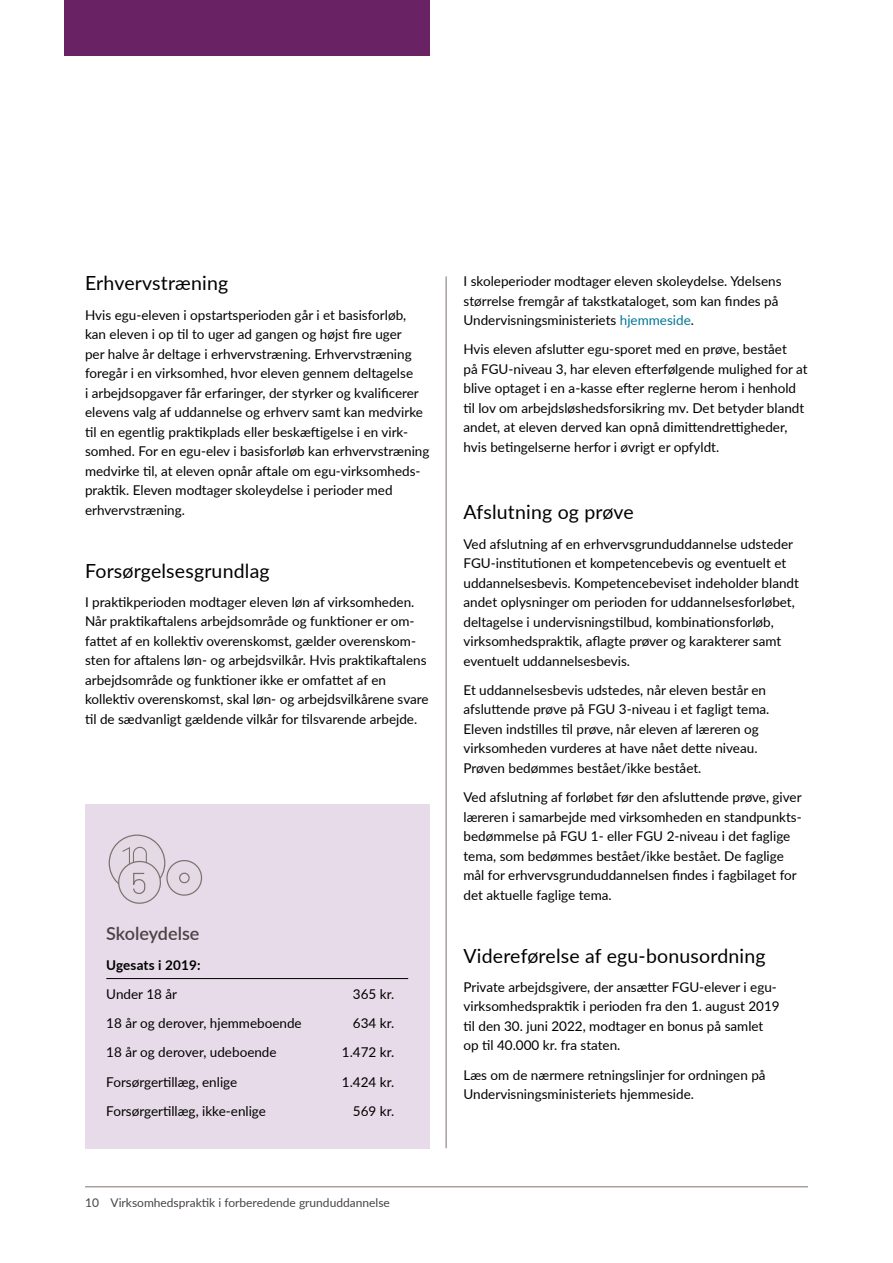
<style>
.page{position:relative;width:893px;height:1263px;background:#fff}
.page>*{position:absolute;margin:0;border:0;box-sizing:border-box;transform-origin:0 0}
._1_Overskrift_3{font:19.5px "Lato";letter-spacing:.01em;color:#000}
._1__Boksoverskrift_5{font:600 18px "Lato";color:#484344}
._1_Brødtekst_9_13{font:13.5px/19.5px "Lato";color:#000}
._1_Brødtekst_9_13-2{font:700 13.5px "Lato";letter-spacing:.01em;color:#000}
.t1{font:12px "Lato";color:#484344}
.s1{color:#007798}
</style>
<div class="page">
<div style="left:85px;top:804px;width:344px;height:344px;background:#e8dbe9"></div>
<hr style="left:106px;top:978px;width:302px;height:1px;background:#000">
<svg style="left:109px;top:835px;width:56px;height:56px"></svg>
<svg style="left:117px;top:846px;width:86px;height:58px"></svg>
<div style="left:133px;top:879px;width:12px;height:15px;background:#e4dae5;border:1px solid #7c726d;border-radius:5px"></div>
<div style="left:64px;top:0;width:365px;height:55px;background:#692263"></div>
<hr style="left:446px;top:276px;width:1px;height:872px;background:#7c726d">
<hr style="left:85px;top:1186px;width:723px;height:1px;background:#7c726d">
<p class="_1_Overskrift_3" style="left:85px;top:269px;width:145px">Erhvervstræning</p>
<p class="_1_Brødtekst_9_13" style="left:85px;top:304px;width:346px">Hvis egu-eleven i opstartsperioden går i et basisforløb, kan eleven i op til to uger ad gangen og højst fire uger<br>per halve år deltage i erhvervstræning. Erhvervstræning foregår i en virksomhed, hvor eleven gennem deltagelse<br>i arbejdsopgaver får erfaringer, der styrker og kvalificerer elevens valg af uddannelse og erhverv samt kan medvirke til en egentlig praktikplads eller beskæftigelse i en virk&shy;somhed. For en egu-elev i basisforløb kan erhvervstræning medvirke til, at eleven opnår aftale om egu-virksomheds&shy;praktik. Eleven modtager skoleydelse i perioder med erhvervstræning.</p>
<p class="_1_Overskrift_3" style="left:85px;top:557px;width:186px">Forsørgelsesgrundlag</p>
<p class="_1_Brødtekst_9_13" style="left:85px;top:592px;width:345px">I praktikperioden modtager eleven løn af virksomheden.<br>Når praktikaftalens arbejdsområde og funktioner er om&shy;fattet af en kollektiv overenskomst, gælder overenskom&shy;sten for aftalens løn- og arbejdsvilkår. Hvis praktikaftalens arbejdsområde og funktioner ikke er omfattet af en kollektiv overenskomst, skal løn- og arbejdsvilkårene svare til de sædvanligt gældende vilkår for tilsvarende arbejde.</p>
<p class="_1__Boksoverskrift_5" style="left:106px;top:921px;width:95px">Skoleydelse</p>
<p class="_1_Brødtekst_9_13-2" style="left:106px;top:955px;width:96px">Ugesats i 2019:</p>
<p class="_1_Brødtekst_9_13" style="left:106px;top:984px;width:72px">Under 18 år</p>
<p class="_1_Brødtekst_9_13" style="left:353px;top:984px;width:43px">365 kr.</p>
<p class="_1_Brødtekst_9_13" style="left:106px;top:1013px;width:197px">18 år og derover, hjemmeboende</p>
<p class="_1_Brødtekst_9_13" style="left:353px;top:1013px;width:43px">634 kr.</p>
<p class="_1_Brødtekst_9_13" style="left:106px;top:1042px;width:172px">18 år og derover, udeboende</p>
<p class="_1_Brødtekst_9_13" style="left:342px;top:1042px;width:54px">1.472 kr.</p>
<p class="_1_Brødtekst_9_13" style="left:106px;top:1071px;width:133px">Forsørgertillæg, enlige</p>
<p class="_1_Brødtekst_9_13" style="left:342px;top:1071px;width:54px">1.424 kr.</p>
<p class="_1_Brødtekst_9_13" style="left:106px;top:1101px;width:161px">Forsørgertillæg, ikke-enlige</p>
<p class="_1_Brødtekst_9_13" style="left:353px;top:1101px;width:43px">569 kr.</p>
<p class="t1" style="left:85px;top:1194px;width:306px">10 Virksomhedspraktik i forberedende grunduddannelse</p>
<p class="_1_Brødtekst_9_13" style="left:463px;top:271px;width:320px">I skoleperioder modtager eleven skoleydelse. Ydelsens størrelse fremgår af takstkataloget, som kan findes på<br>Undervisningsministeriets <span class="s1">hjemmeside</span>.</p>
<p class="_1_Brødtekst_9_13" style="left:463px;top:339px;width:346px">Hvis eleven afslutter egu-sporet med en prøve, bestået<br>på FGU-niveau 3, har eleven efterfølgende mulighed for at blive optaget i en a-kasse efter reglerne herom i henhold til lov om arbejdsløshedsforsikring mv. Det betyder blandt andet, at eleven derved kan opnå dimittendrettigheder, hvis betingelserne herfor i øvrigt er opfyldt.</p>
<p class="_1_Overskrift_3" style="left:463px;top:498px;width:172px">Afslutning og prøve</p>
<p class="_1_Brødtekst_9_13" style="left:463px;top:533px;width:337px">Ved afslutning af en erhvervsgrunduddannelse udsteder FGU-institutionen et kompetencebevis og eventuelt et uddannelsesbevis. Kompetencebeviset indeholder blandt andet oplysninger om perioden for uddannelsesforløbet, deltagelse i undervisningstilbud, kombinationsforløb, virksomhedspraktik, aflagte prøver og karakterer samt eventuelt uddannelsesbevis.</p>
<p class="_1_Brødtekst_9_13" style="left:463px;top:680px;width:307px">Et uddannelsesbevis udstedes, når eleven består en afsluttende prøve på FGU 3-niveau i et fagligt tema.<br>Eleven indstilles til prøve, når eleven af læreren og virksomheden vurderes at have nået dette niveau.<br>Prøven bedømmes bestået/ikke bestået.</p>
<p class="_1_Brødtekst_9_13" style="left:463px;top:787px;width:340px">Ved afslutning af forløbet før den afsluttende prøve, giver læreren i samarbejde med virksomheden en standpunkts&shy;bedømmelse på FGU 1- eller FGU 2-niveau i det faglige tema, som bedømmes bestået/ikke bestået. De faglige mål for erhvervsgrunduddannelsen findes i fagbilaget for det aktuelle faglige tema.</p>
<p class="_1_Overskrift_3" style="left:463px;top:942px;width:304px">Videreførelse af egu-bonusordning</p>
<p class="_1_Brødtekst_9_13" style="left:463px;top:977px;width:318px">Private arbejdsgivere, der ansætter FGU-elever i egu&shy;virksomhedspraktik i perioden fra den 1. august 2019 til den 30. juni 2022, modtager en bonus på samlet op til 40.000 kr. fra staten.</p>
<p class="_1_Brødtekst_9_13" style="left:463px;top:1064px;width:304px">Læs om de nærmere retningslinjer for ordningen på<br>Undervisningsministeriets hjemmeside.</p>
</div>
